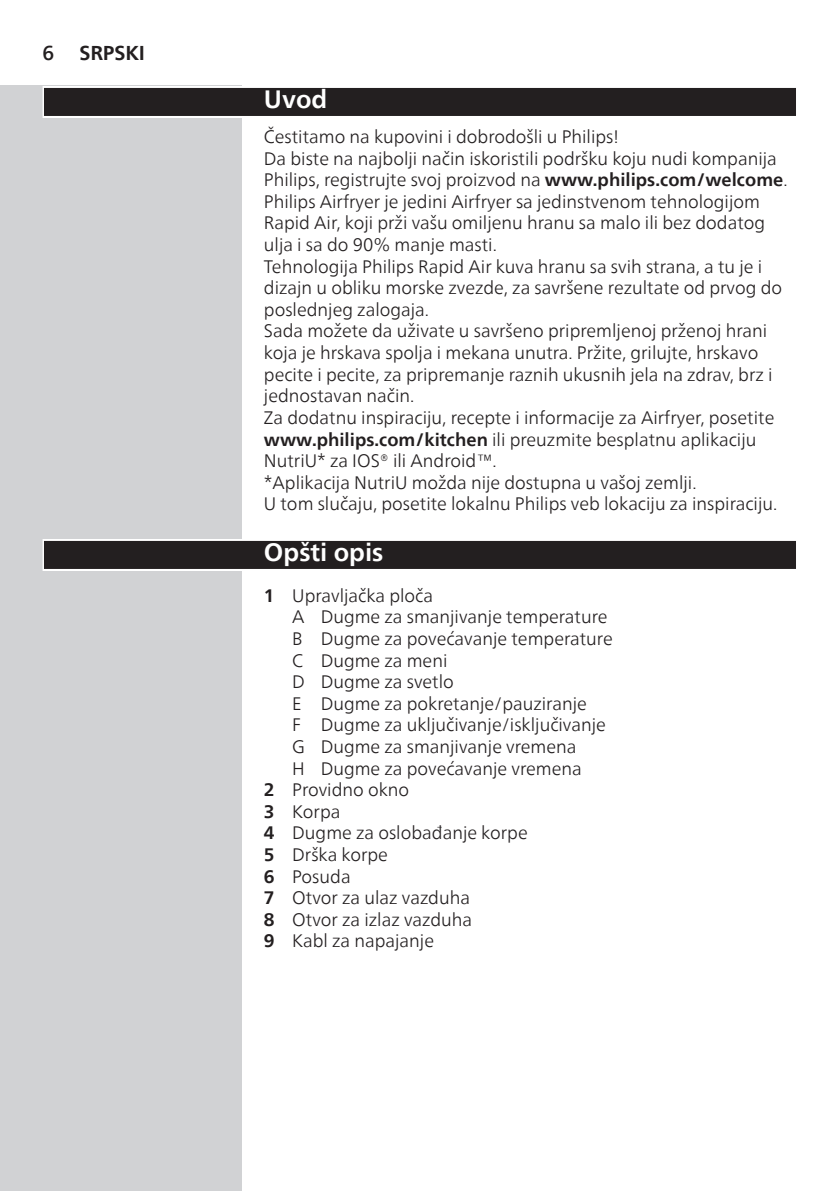
<style>
.page{position:relative;width:840px;height:1191px;background:#fff}
.page>*{position:absolute;margin:0;border:0;box-sizing:border-box;transform-origin:0 0}
.chapter-title-paragr{font:700 25px "Neue Frutiger World";color:#fff}
.t1{font:700 20px "Neue Frutiger World";color:#231f20}
.t2{font:500 20px "Neue Frutiger World";color:#231f20}
.body{font:300 18px/21.6px "Neue Frutiger World";color:#231f20}
.s1{font-weight:700}
</style>
<div class="page">
<div style="left:0;top:85px;width:241px;height:1106px;background:#d1d2d4"></div>
<div style="left:43px;top:86px;width:754px;height:32px;background:#f4f4f4"></div>
<div style="left:44px;top:88px;width:751px;height:28px;background:#231f20"></div>
<svg style="left:43px;top:539px;width:753px;height:32px"></svg>
<div style="left:44px;top:541px;width:751px;height:28px;background:#231f20"></div>
<p class="t2" style="left:43px;top:36px;width:13px">6</p>
<p class="t1" style="left:79px;top:35px;width:67px">SRPSKI</p>
<p class="chapter-title-paragr" style="left:264px;top:77px;width:65px">Uvod</p>
<p class="body" style="left:264px;top:126px;width:356px">Čestitamo na kupovini i dobrodošli u Philips!</p>
<p class="body" style="left:264px;top:148px;width:525px">Da biste na najbolji način iskoristili podršku koju nudi kompanija<br>Philips, registrujte svoj proizvod na <span class="s1">www.philips.com/welcome</span>.</p>
<p class="body" style="left:264px;top:191px;width:502px">Philips Airfryer je jedini Airfryer sa jedinstvenom tehnologijom<br>Rapid Air, koji prži vašu omiljenu hranu sa malo ili bez dodatog ulja i sa do 90% manje masti.</p>
<p class="body" style="left:264px;top:256px;width:519px">Tehnologija Philips Rapid Air kuva hranu sa svih strana, a tu je i dizajn u obliku morske zvezde, za savršene rezultate od prvog do poslednjeg zalogaja.</p>
<p class="body" style="left:264px;top:320px;width:510px">Sada možete da uživate u savršeno pripremljenoj prženoj hrani koja je hrskava spolja i mekana unutra. Pržite, grilujte, hrskavo pecite i pecite, za pripremanje raznih ukusnih jela na zdrav, brz i jednostavan način.</p>
<p class="body" style="left:264px;top:407px;width:511px">Za dodatnu inspiraciju, recepte i informacije za Airfryer, posetite <span class="s1">www.philips.com/kitchen</span> ili preuzmite besplatnu aplikaciju<br>NutriU* za IOS® ili Android™.</p>
<p class="body" style="left:264px;top:472px;width:434px">*Aplikacija NutriU možda nije dostupna u vašoj zemlji.</p>
<p class="body" style="left:264px;top:493px;width:514px">U tom slučaju, posetite lokalnu Philips veb lokaciju za inspiraciju.</p>
<p class="chapter-title-paragr" style="left:264px;top:530px;width:121px">Opšti opis</p>
<p class="body" style="left:264px;top:584px;width:171px"><span class="s1">1</span> Upravljačka ploča</p>
<p class="body" style="left:292px;top:606px;width:316px">A Dugme za smanjivanje temperature</p>
<p class="body" style="left:292px;top:628px;width:322px">B Dugme za povećavanje temperature</p>
<p class="body" style="left:292px;top:649px;width:156px">C Dugme za meni</p>
<p class="body" style="left:292px;top:671px;width:163px">D Dugme za svetlo</p>
<p class="body" style="left:292px;top:692px;width:296px">E Dugme za pokretanje/pauziranje</p>
<p class="body" style="left:292px;top:714px;width:315px">F Dugme za uključivanje/isključivanje</p>
<p class="body" style="left:292px;top:736px;width:285px">G Dugme za smanjivanje vremena</p>
<p class="body" style="left:292px;top:757px;width:291px">H Dugme za povećavanje vremena</p>
<p class="body" style="left:264px;top:779px;width:147px"><span class="s1">2</span> Providno okno</p>
<p class="body" style="left:264px;top:800px;width:78px"><span class="s1">3</span> Korpa</p>
<p class="body" style="left:264px;top:822px;width:265px"><span class="s1">4</span> Dugme za oslobađanje korpe</p>
<p class="body" style="left:264px;top:844px;width:125px"><span class="s1">5</span> Drška korpe</p>
<p class="body" style="left:264px;top:865px;width:88px"><span class="s1">6</span> Posuda</p>
<p class="body" style="left:264px;top:887px;width:207px"><span class="s1">7</span> Otvor za ulaz vazduha</p>
<p class="body" style="left:264px;top:908px;width:210px"><span class="s1">8</span> Otvor za izlaz vazduha</p>
<p class="body" style="left:264px;top:930px;width:172px"><span class="s1">9</span> Kabl za napajanje</p>
</div>
